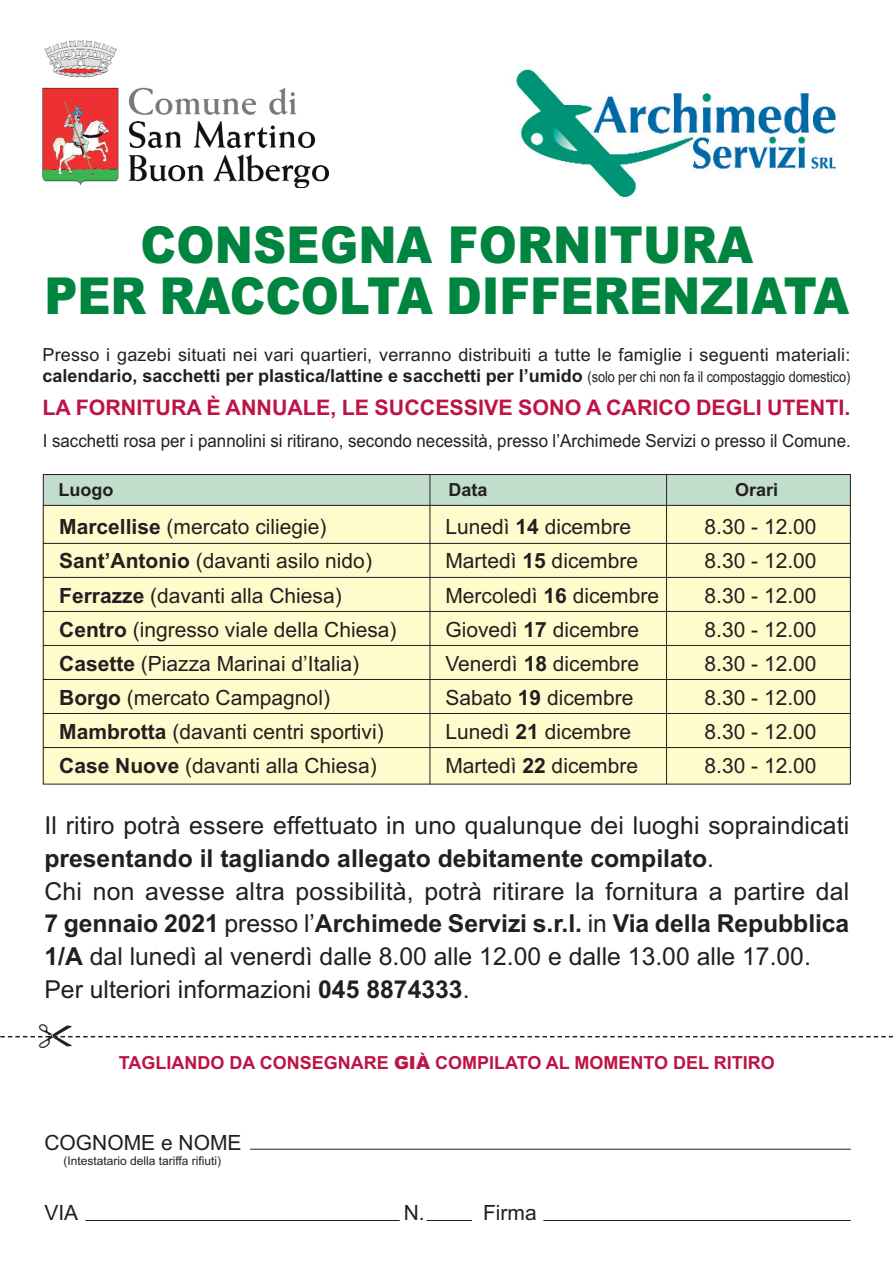
<style>
.page{position:relative;width:893px;height:1263px;background:#fff}
.page>*{position:absolute;margin:0;border:0;box-sizing:border-box;transform-origin:0 0}
.t1{font:900 51px/51px "Arial";color:#008540;text-align:center;scale:.9 1}
.t2{font:24.75px/32.7px "Arial";letter-spacing:.005em;color:#231f20}
.t3{font:700 21.45px "Arial";color:#bd1346}
.t4{font:21px "Arial";color:#231f20}
.t5{font:18px/21.6px "Arial";letter-spacing:.005em;color:#231f20}
.t6{font:18px "Arial";letter-spacing:.005em;color:#231f20;scale:.94 1}
.t7{font:700 18px "Arial";color:#bd1346}
.t8{font:700 18px "Arial";color:#231f20}
.t9{font:12px "Arial";color:#231f20}
.s1{font-weight:700}
.s2{font-size:15px}
.s3{font-weight:900}
</style>
<div class="page">
<div style="left:43px;top:506px;width:807px;height:278px;background:#fffbcc"></div>
<div style="left:43px;top:475px;width:808px;height:31px;background:#c2ddcb"></div>
<hr style="left:429px;top:474px;width:1px;height:310px;background:#231f20">
<hr style="left:666px;top:474px;width:1px;height:310px;background:#231f20">
<img style="left:43px;top:40px;width:285px;height:147px">
<hr style="left:43px;top:505px;width:808px;height:1px;background:#231f20">
<hr style="left:43px;top:543px;width:808px;height:1px;background:#231f20">
<hr style="left:43px;top:577px;width:808px;height:1px;background:#231f20">
<hr style="left:43px;top:611px;width:808px;height:1px;background:#231f20">
<hr style="left:43px;top:645px;width:808px;height:1px;background:#231f20">
<hr style="left:43px;top:679px;width:808px;height:1px;background:#231f20">
<hr style="left:43px;top:713px;width:808px;height:1px;background:#231f20">
<hr style="left:43px;top:747px;width:808px;height:1px;background:#231f20">
<hr style="left:250px;top:1149px;width:601px;height:1px;background:#231f20">
<hr style="left:543px;top:1220px;width:308px;height:1px;background:#231f20">
<hr style="left:427px;top:1220px;width:45px;height:1px;background:#231f20">
<hr style="left:85px;top:1220px;width:315px;height:1px;background:#231f20">
<img style="left:516px;top:69px;width:320px;height:128px">
<svg style="left:0;top:1036px;width:893px;height:2px"></svg>
<h1 class="t1" style="left:44px;top:220px;width:896px">CONSEGNA FORNITURA<br>PER RACCOLTA DIFFERENZIATA</h1>
<p class="t5" style="left:43px;top:344px;width:809px">Presso i gazebi situati nei vari quartieri, verranno distribuiti a tutte le famiglie i seguenti materiali: <span class="s1">calendario, sacchetti per plastica/lattine e sacchetti per l’umido</span> <span class="s2">(solo per chi non fa il compostaggio domestico)</span></p>
<p class="t3" style="left:43px;top:395px;width:809px">LA FORNITURA È ANNUALE, LE SUCCESSIVE SONO A CARICO DEGLI UTENTI.</p>
<p class="t6" style="left:43px;top:430px;width:861px">I sacchetti rosa per i pannolini si ritirano, secondo necessità, presso l’Archimede Servizi o presso il Comune.</p>
<p class="t8" style="left:59px;top:479px;width:56px">Luogo</p>
<p class="t8" style="left:448px;top:479px;width:41px">Data</p>
<p class="t8" style="left:735px;top:479px;width:45px">Orari</p>
<p class="t4" style="left:59px;top:515px;width:269px"><span class="s1">Marcellise</span> (mercato ciliegie)</p>
<p class="t4" style="left:445px;top:515px;width:187px">Lunedì <span class="s1">14</span> dicembre</p>
<p class="t4" style="left:704px;top:515px;width:114px">8.30 - 12.00</p>
<p class="t4" style="left:59px;top:549px;width:314px"><span class="s1">Sant’Antonio</span> (davanti asilo nido)</p>
<p class="t4" style="left:445px;top:549px;width:194px">Martedì <span class="s1">15</span> dicembre</p>
<p class="t4" style="left:704px;top:549px;width:114px">8.30 - 12.00</p>
<p class="t4" style="left:59px;top:583px;width:284px"><span class="s1">Ferrazze</span> (davanti alla Chiesa)</p>
<p class="t4" style="left:445px;top:583px;width:215px">Mercoledì <span class="s1">16</span> dicembre</p>
<p class="t4" style="left:704px;top:583px;width:114px">8.30 - 12.00</p>
<p class="t4" style="left:59px;top:617px;width:339px"><span class="s1">Centro</span> (ingresso viale della Chiesa)</p>
<p class="t4" style="left:445px;top:617px;width:195px">Giovedì <span class="s1">17</span> dicembre</p>
<p class="t4" style="left:704px;top:617px;width:114px">8.30 - 12.00</p>
<p class="t4" style="left:59px;top:651px;width:301px"><span class="s1">Casette</span> (Piazza Marinai d’Italia)</p>
<p class="t4" style="left:445px;top:651px;width:195px">Venerdì <span class="s1">18</span> dicembre</p>
<p class="t4" style="left:704px;top:651px;width:114px">8.30 - 12.00</p>
<p class="t4" style="left:59px;top:685px;width:272px"><span class="s1">Borgo</span> (mercato Campagnol)</p>
<p class="t4" style="left:445px;top:685px;width:189px">Sabato <span class="s1">19</span> dicembre</p>
<p class="t4" style="left:704px;top:685px;width:114px">8.30 - 12.00</p>
<p class="t4" style="left:59px;top:719px;width:326px"><span class="s1">Mambrotta</span> (davanti centri sportivi)</p>
<p class="t4" style="left:445px;top:719px;width:187px">Lunedì <span class="s1">21</span> dicembre</p>
<p class="t4" style="left:704px;top:719px;width:114px">8.30 - 12.00</p>
<p class="t4" style="left:59px;top:753px;width:319px"><span class="s1">Case Nuove</span> (davanti alla Chiesa)</p>
<p class="t4" style="left:445px;top:753px;width:194px">Martedì <span class="s1">22</span> dicembre</p>
<p class="t4" style="left:704px;top:753px;width:114px">8.30 - 12.00</p>
<p class="t2" style="left:44px;top:809px;width:806px">Il ritiro potrà essere effettuato in uno qualunque dei luoghi sopraindicati <span class="s1">presentando il tagliando allegato debitamente compilato</span>.<br>Chi non avesse altra possibilità, potrà ritirare la fornitura a partire dal <span class="s1">7 gennaio 2021</span> presso l’<span class="s1">Archimede Servizi s.r.l.</span> in <span class="s1">Via della Repubblica 1/A</span> dal lunedì al venerdì dalle 8.00 alle 12.00 e dalle 13.00 alle 17.00.<br>Per ulteriori informazioni <span class="s1">045 8874333</span>.</p>
<p class="t7" style="left:119px;top:1052px;width:657px">TAGLIANDO DA CONSEGNARE <span class="s3">GIÀ</span> COMPILATO AL MOMENTO DEL RITIRO</p>
<p class="t4" style="left:44px;top:1130px;width:199px">COGNOME e NOME</p>
<p class="t9" style="left:63px;top:1154px;width:159px">(Intestatario della tariffa rifiuti)</p>
<p class="t4" style="left:44px;top:1201px;width:35px">VIA</p>
<p class="t4" style="left:404px;top:1201px;width:23px">N.</p>
<p class="t4" style="left:483px;top:1201px;width:55px">Firma</p>
</div>
